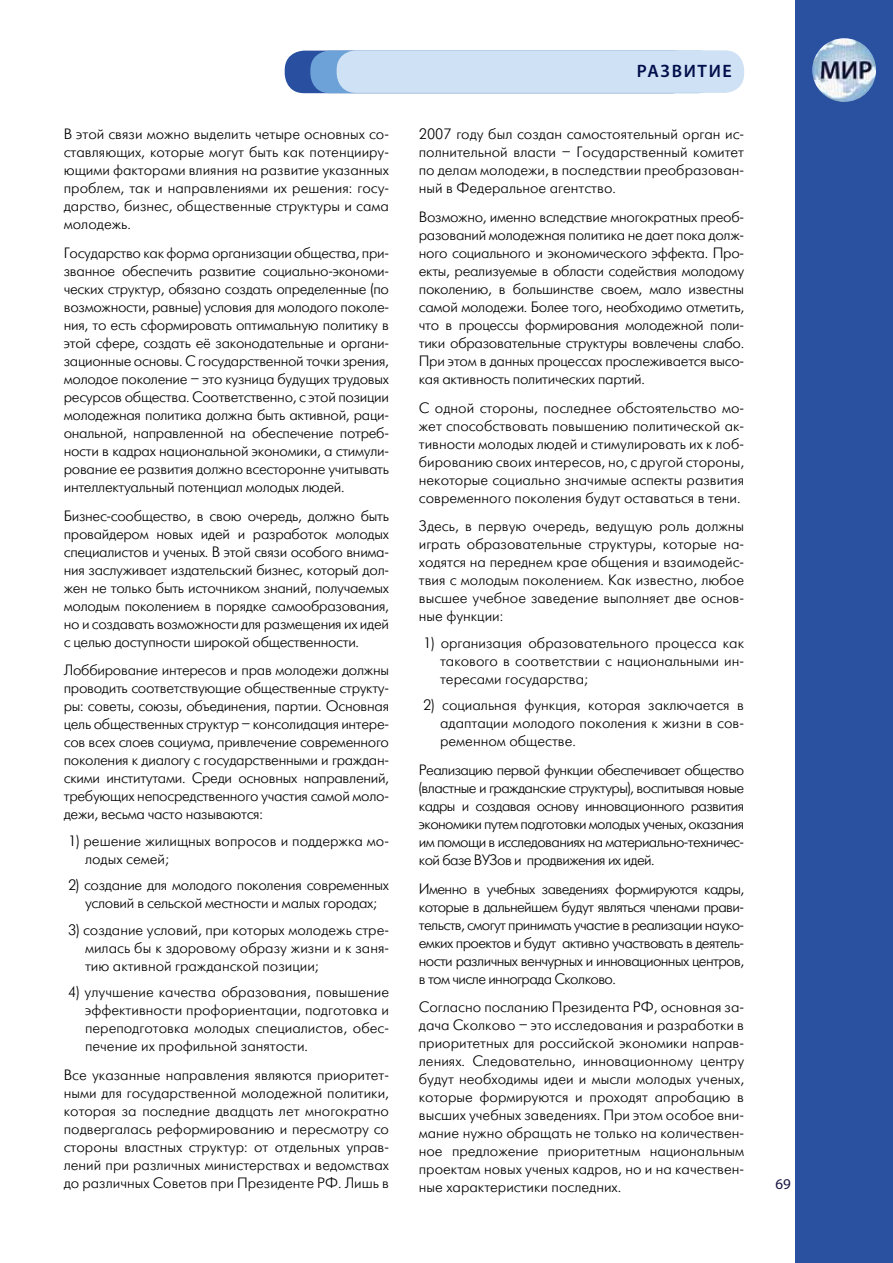
<style>
.page{position:relative;width:893px;height:1263px;background:#fff}
.page>*{position:absolute;margin:0;border:0;box-sizing:border-box;transform-origin:0 0}
.t1{font:600 18px "Myriad Pro";letter-spacing:.095em;color:#000f4c}
.t2{font:15px/18px "Futuris Light C";color:#000;text-align:justify}
.t3{font:15px/18px "Futuris Light C";letter-spacing:-.02em;color:#000;text-align:center}
.t4{font:15px "Myriad Pro";color:#171543}
</style>
<div class="page">
<div style="left:795px;top:0;width:98px;height:1263px;background:#2a50a0"></div>
<div style="left:285px;top:51px;width:407px;height:42px;background:#294fa1;border-radius:19px"></div>
<div style="left:310px;top:51px;width:408px;height:42px;background:#6ca2d7;border-radius:19px"></div>
<div style="left:337px;top:50px;width:407px;height:43px;background:#cfe1f4;border-radius:19px"></div>
<img style="left:812px;top:38px;width:64px;height:64px;border-radius:32px">
<p class="t2" style="left:64px;top:125px;width:327px">В этой связи можно выделить четыре основных со&shy;ставляющих, которые могут быть как потенцииру&shy;ющими факторами влияния на развитие указанных проблем, так и направлениями их решения: госу&shy;дарство, бизнес, общественные структуры и сама молодежь.</p>
<p class="t2" style="left:64px;top:244px;width:327px">Государство как форма организации общества, при&shy;званное обеспечить развитие социально-экономи&shy;ческих структур, обязано создать определенные (по возможности, равные) условия для молодого поколе&shy;ния, то есть сформировать оптимальную политику в этой сфере, создать её законодательные и органи&shy;зационные основы. С государственной точки зрения, молодое поколение – это кузница будущих трудовых ресурсов общества. Соответственно, с этой позиции молодежная политика должна быть активной, раци&shy;ональной, направленной на обеспечение потреб&shy;ности в кадрах национальной экономики, а стимули&shy;рование ее развития должно всесторонне учитывать интеллектуальный потенциал молодых людей.</p>
<p class="t2" style="left:64px;top:507px;width:327px">Бизнес-сообщество, в свою очередь, должно быть провайдером новых идей и разработок молодых специалистов и ученых. В этой связи особого внима&shy;ния заслуживает издательский бизнес, который дол&shy;жен не только быть источником знаний, получаемых молодым поколением в порядке самообразования, но и создавать возможности для размещения их идей с целью доступности широкой общественности.</p>
<p class="t2" style="left:64px;top:661px;width:327px">Лоббирование интересов и прав молодежи должны проводить соответствующие общественные структу&shy;ры: советы, союзы, объединения, партии. Основная цель общественных структур – консолидация интере&shy;сов всех слоев социума, привлечение современного поколения к диалогу с государственными и граждан&shy;скими институтами. Среди основных направлений, требующих непосредственного участия самой моло&shy;дежи, весьма часто называются:</p>
<p class="t2" style="left:85px;top:832px;width:305px;text-indent:-17px">1) решение жилищных вопросов и поддержка мо&shy;лодых семей;</p>
<p class="t3" style="left:68px;top:876px;width:323px">2) создание для молодого поколения современных условий в сельской местности и малых городах;</p>
<p class="t2" style="left:85px;top:921px;width:306px;text-indent:-17px">3) создание условий, при которых молодежь стре&shy;милась бы к здоровому образу жизни и к заня&shy;тию активной гражданской позиции;</p>
<p class="t2" style="left:85px;top:983px;width:306px;text-indent:-17px">4) улучшение качества образования, повышение эффективности профориентации, подготовка и переподготовка молодых специалистов, обес&shy;печение их профильной занятости.</p>
<p class="t2" style="left:64px;top:1066px;width:327px">Все указанные направления являются приоритет&shy;ными для государственной молодежной политики, которая за последние двадцать лет многократно подвергалась реформированию и пересмотру со стороны властных структур: от отдельных управ&shy;лений при различных министерствах и ведомствах до различных Советов при Президенте РФ. Лишь в</p>
<p class="t1" style="left:637px;top:59px;width:97px">развитие</p>
<p class="t2" style="left:419px;top:126px;width:327px">2007 году был создан самостоятельный орган ис&shy;полнительной власти – Государственный комитет по делам молодежи, в последствии преобразован&shy;ный в Федеральное агентство.</p>
<p class="t2" style="left:419px;top:208px;width:327px">Возможно, именно вследствие многократных преоб&shy;разований молодежная политика не дает пока долж&shy;ного социального и экономического эффекта. Про&shy;екты, реализуемые в области содействия молодому поколению, в большинстве своем, мало известны самой молодежи. Более того, необходимо отметить, что в процессы формирования молодежной поли&shy;тики образовательные структуры вовлечены слабо.<br>При этом в данных процессах прослеживается высо&shy;кая активность политических партий.</p>
<p class="t2" style="left:419px;top:399px;width:327px">С одной стороны, последнее обстоятельство мо&shy;жет способствовать повышению политической ак&shy;тивности молодых людей и стимулировать их к лоб&shy;бированию своих интересов, но, с другой стороны, некоторые социально значимые аспекты развития современного поколения будут оставаться в тени.</p>
<p class="t2" style="left:419px;top:517px;width:327px">Здесь, в первую очередь, ведущую роль должны играть образовательные структуры, которые на&shy;ходятся на переднем крае общения и взаимодейс&shy;твия с молодым поколением. Как известно, любое высшее учебное заведение выполняет две основ&shy;ные функции:</p>
<p class="t2" style="left:440px;top:634px;width:306px;text-indent:-17px">1) организация образовательного процесса как такового в соответствии с национальными ин&shy;тересами государства;</p>
<p class="t2" style="left:440px;top:696px;width:305px;text-indent:-17px">2) социальная функция, которая заключается в адаптации молодого поколения к жизни в сов&shy;ременном обществе.</p>
<p class="t2" style="left:419px;top:761px;width:327px">Реализацию первой функции обеспечивает общество (властные и гражданские структуры), воспитывая новые кадры и создавая основу инновационного развития экономики путем подготовки молодых ученых, оказания им помощи в исследованиях на материально-техничес&shy;кой базе ВУЗов и продвижения их идей.</p>
<p class="t2" style="left:419px;top:880px;width:327px">Именно в учебных заведениях формируются кадры, которые в дальнейшем будут являться членами прави&shy;тельств, смогут принимать участие в реализации науко&shy;емких проектов и будут активно участвовать в деятель&shy;ности различных венчурных и инновационных центров, в том числе иннограда Сколково.</p>
<p class="t2" style="left:419px;top:998px;width:327px">Согласно посланию Президента РФ, основная за&shy;дача Сколково – это исследования и разработки в приоритетных для российской экономики направ&shy;лениях. Следовательно, инновационному центру будут необходимы идеи и мысли молодых ученых, которые формируются и проходят апробацию в высших учебных заведениях. При этом особое вни&shy;мание нужно обращать не только на количествен&shy;ное предложение приоритетным национальным проектам новых ученых кадров, но и на качествен&shy;ные характеристики последних.</p>
<p class="t4" style="left:775px;top:1175px;width:17px">69</p>
</div>
